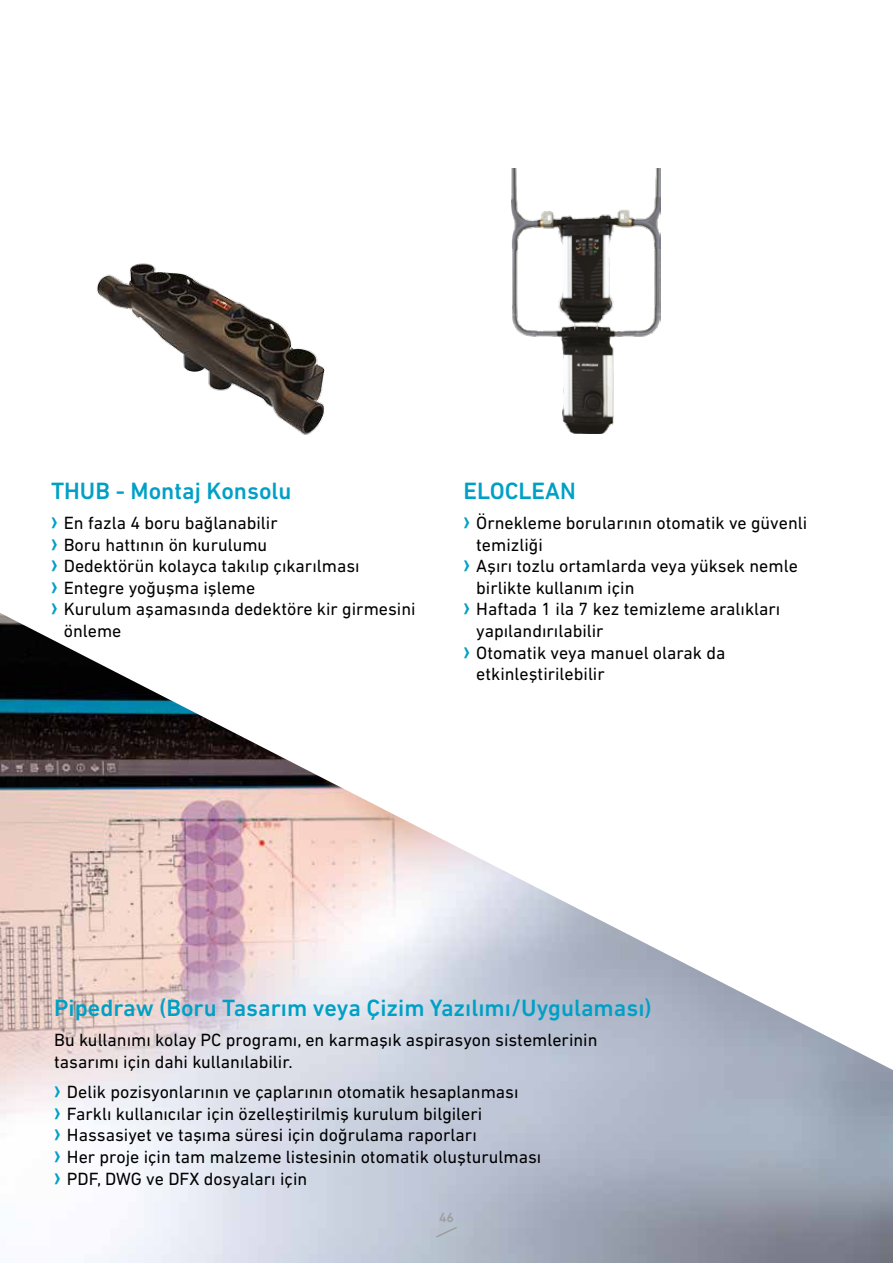
<style>
.page{position:relative;width:893px;height:1263px;background:#fff}
.page>*{position:absolute;margin:0;border:0;box-sizing:border-box;transform-origin:0 0}
.t1{font:500 24px "DIN Next LT Pro";color:#00a0c6}
.t2{font:18px/21.6px "DIN Next LT Pro";color:#000}
.t3{font:500 13.5px "DIN Next LT Pro";color:#9d9d9c}
.s1{font-family:"Arial Narrow";font-weight:700;font-size:24px;color:#00a0c6}
</style>
<div class="page">
<img style="left:0;top:613px;width:893px;height:650px">
<img style="left:97px;top:263px;width:227px;height:172px">
<img style="left:512px;top:168px;width:148px;height:265px">
<svg style="left:436px;top:1226px;width:21px;height:12px"></svg>
<h1 class="t1" style="left:51px;top:477px;width:242px">THUB - Montaj Konsolu</h1>
<p class="t2" style="left:51px;top:512px;width:228px"><span class="s1">›</span> En fazla 4 boru bağlanabilir</p>
<p class="t2" style="left:51px;top:533px;width:218px"><span class="s1">›</span> Boru hattının ön kurulumu</p>
<p class="t2" style="left:51px;top:555px;width:310px"><span class="s1">›</span> Dedektörün kolayca takılıp çıkarılması</p>
<p class="t2" style="left:51px;top:577px;width:206px"><span class="s1">›</span> Entegre yoğuşma işleme</p>
<p class="t2" style="left:51px;top:598px;width:366px"><span class="s1">›</span> Kurulum aşamasında dedektöre kir girmesini</p>
<p class="t2" style="left:64px;top:620px;width:59px">önleme</p>
<h1 class="t1" style="left:463px;top:477px;width:114px">ELOCLEAN</h1>
<p class="t2" style="left:463px;top:512px;width:345px"><span class="s1">›</span> Örnekleme borularının otomatik ve güvenli</p>
<p class="t2" style="left:476px;top:533px;width:68px">temizliği</p>
<p class="t2" style="left:463px;top:555px;width:336px"><span class="s1">›</span> Aşırı tozlu ortamlarda veya yüksek nemle</p>
<p class="t2" style="left:476px;top:577px;width:160px">birlikte kullanım için</p>
<p class="t2" style="left:463px;top:598px;width:318px"><span class="s1">›</span> Haftada 1 ila 7 kez temizleme aralıkları</p>
<p class="t2" style="left:476px;top:620px;width:129px">yapılandırılabilir</p>
<p class="t2" style="left:463px;top:641px;width:263px"><span class="s1">›</span> Otomatik veya manuel olarak da</p>
<p class="t2" style="left:476px;top:663px;width:130px">etkinleştirilebilir</p>
<h1 class="t1" style="left:54px;top:994px;width:599px">Pipedraw (Boru Tasarım veya Çizim Yazılımı/Uygulaması)</h1>
<p class="t2" style="left:54px;top:1029px;width:545px">Bu kullanımı kolay PC programı, en karmaşık aspirasyon sistemlerinin tasarımı için dahi kullanılabilir.</p>
<p class="t2" style="left:54px;top:1081px;width:489px"><span class="s1">›</span> Delik pozisyonlarının ve çaplarının otomatik hesaplanması<br><span class="s1">›</span> Farklı kullanıcılar için özelleştirilmiş kurulum bilgileri<br><span class="s1">›</span> Hassasiyet ve taşıma süresi için doğrulama raporları<br><span class="s1">›</span> Her proje için tam malzeme listesinin otomatik oluşturulması <span class="s1">›</span> PDF, DWG ve DFX dosyaları için</p>
<p class="t3" style="left:439px;top:1210px;width:16px">46</p>
</div>
